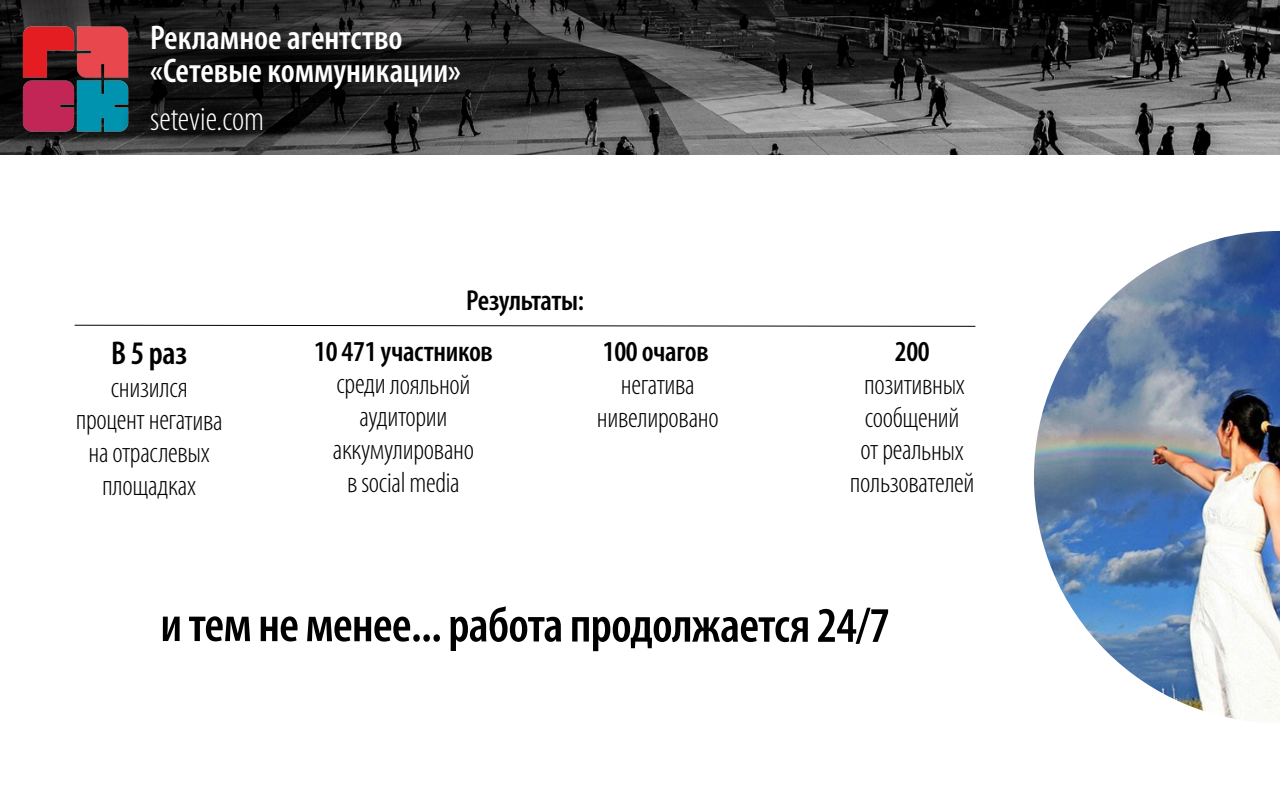
<style>
.page{position:relative;width:1280px;height:800px;background:#fff}
.page>*{position:absolute;margin:0;border:0;box-sizing:border-box;transform-origin:0 0}
.t1{font:600 condensed 50.1px "Myriad Pro";letter-spacing:-.015em;color:#000}
.t2{font:600 condensed 34.3px/32.7px "Myriad Pro";color:#fff}
.t3{font:300 condensed 34.3px "Myriad Pro";color:#fff}
.t4{font:600 condensed 33px "Myriad Pro";color:#000}
.t5{font:300 condensed 29px/32.8px "Myriad Pro";letter-spacing:-.01em;color:#000;text-align:center}
.t6{font:600 condensed 29px "Myriad Pro";letter-spacing:-.01em;color:#000}
</style>
<div class="page">
<img style="left:1034px;top:231px;width:246px;height:492px">
<svg style="left:0;top:0;width:1280px;height:154px;background:#454545"></svg>
<img style="left:19px;top:20px;width:111px;height:115px">
<svg style="left:120px;top:88px;width:181px;height:66px;background:#252829"></svg>
<svg style="left:130px;top:20px;width:274px;height:80px;background:#181818"></svg>
<svg style="left:74px;top:324px;width:902px;height:3px"></svg>
<p class="t2" style="left:150px;top:21px;width:312px">Рекламное агентство «Сетевые коммуникации»</p>
<p class="t3" style="left:150px;top:98px;width:115px">setevie.com</p>
<p class="t4" style="left:111px;top:332px;width:78px">В 5 раз</p>
<p class="t5" style="left:76px;top:370px;width:148px">снизился процент негатива на отраслевых площадках</p>
<p class="t6" style="left:466px;top:282px;width:119px">Результаты:</p>
<p class="t6" style="left:314px;top:333px;width:180px">10 471 участников</p>
<p class="t5" style="left:333px;top:367px;width:143px">среди лояльной аудитории аккумулировано в social media</p>
<p class="t6" style="left:603px;top:333px;width:108px">100 очагов</p>
<p class="t5" style="left:597px;top:368px;width:123px">негатива нивелировано</p>
<p class="t6" style="left:895px;top:333px;width:37px">200</p>
<p class="t5" style="left:850px;top:368px;width:126px">позитивных сообщений<br>от реальных пользователей</p>
<h1 class="t1" style="left:160px;top:594px;width:731px">и тем не менее... работа продолжается 24/7</h1>
</div>
